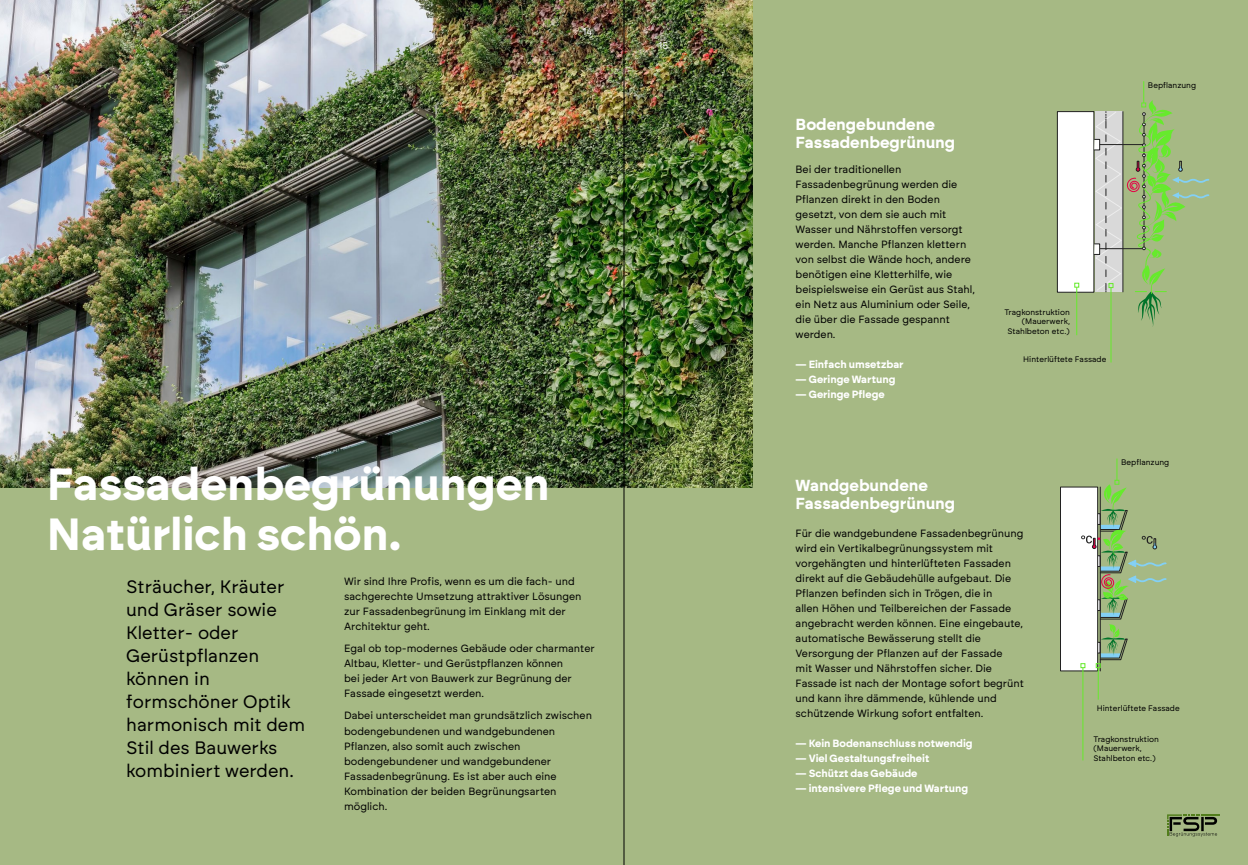
<style>
.page{position:relative;width:1248px;height:865px;background:#fff}
.page>*{position:absolute;margin:0;border:0;box-sizing:border-box;transform-origin:0 0}
.t1{font:700 45px/50px "Brockmann";color:#fff}
.t2{font:18px/23px "Brockmann";color:#000}
.t3{font:700 16px/18px "Brockmann";color:#fff}
.t4{font:10.5px/15px "Brockmann";color:#000}
.t5{font:700 10.5px "Brockmann";color:#fff}
.t6{font:10px "Brockmann";color:#fff}
.t7{font:8px/9.6px "Brockmann";color:#000;text-align:right}
</style>
<div class="page">
<div style="left:0;top:0;width:1247px;height:865px;background:#a6b984"></div>
<img style="left:0;top:0;width:752px;height:488px">
<svg style="left:1167px;top:814px;width:52px;height:22px"></svg>
<div style="left:1056px;top:111px;width:38px;height:181px;background:#fff;border:1px solid #212121"></div>
<hr style="left:1076px;top:287px;width:1px;height:48px;background:#66ea2c">
<svg style="left:1074px;top:283px;width:5px;height:5px"></svg>
<hr style="left:1110px;top:287px;width:1px;height:75px;background:#66ea2c">
<svg style="left:1093px;top:81px;width:117px;height:246px"></svg>
<hr style="left:1099px;top:487px;width:1px;height:184px;background:#212121">
<div style="left:1059px;top:486px;width:38px;height:185px;background:#fff;border:1px solid #212121"></div>
<hr style="left:1082px;top:667px;width:1px;height:93px;background:#66ea2c">
<hr style="left:1097px;top:667px;width:1px;height:32px;background:#66ea2c">
<svg style="left:1080px;top:458px;width:87px;height:210px"></svg>
<hr style="left:623px;top:0;width:1px;height:865px;background:#000">
<p class="t6" style="left:582px;top:25px;width:12px">14</p>
<p class="t6" style="left:658px;top:40px;width:12px">15</p>
<h1 class="t1" style="left:47px;top:458px;width:504px">Fassadenbegrünungen<br>Natürlich schön.</h1>
<h2 class="t2" style="left:126px;top:574px;width:180px">Sträucher, Kräuter und Gräser sowie<br>Kletter- oder<br>Gerüstpflanzen können in formschöner Optik harmonisch mit dem<br>Stil des Bauwerks kombiniert werden.</h2>
<p class="t4" style="left:344px;top:574px;width:239px">Wir sind Ihre Profis, wenn es um die fach- und sachgerechte Umsetzung attraktiver Lösungen zur Fassadenbegrünung im Einklang mit der Architektur geht.</p>
<p class="t4" style="left:344px;top:641px;width:252px">Egal ob top-modernes Gebäude oder charmanter Altbau, Kletter- und Gerüstpflanzen können<br>bei jeder Art von Bauwerk zur Begrünung der Fassade eingesetzt werden.</p>
<p class="t4" style="left:344px;top:708px;width:249px">Dabei unterscheidet man grundsätzlich zwischen bodengebundenen und wandgebundenen Pflanzen, also somit auch zwischen bodengebundener und wandgebundener Fassadenbegrünung. Es ist aber auch eine Kombination der beiden Begrünungsarten möglich.</p>
<h3 class="t3" style="left:795px;top:115px;width:161px">Bodengebundene<br>Fassadenbegrünung</h3>
<p class="t4" style="left:795px;top:162px;width:181px">Bei der traditionellen<br>Fassadenbegrünung werden die<br>Pflanzen direkt in den Boden gesetzt, von dem sie auch mit<br>Wasser und Nährstoffen versorgt werden. Manche Pflanzen klettern von selbst die Wände hoch, andere benötigen eine Kletterhilfe, wie beispielsweise ein Gerüst aus Stahl, ein Netz aus Aluminium oder Seile, die über die Fassade gespannt werden.</p>
<p class="t5" style="left:795px;top:358px;width:109px">— Einfach umsetzbar</p>
<p class="t5" style="left:795px;top:373px;width:101px">— Geringe Wartung</p>
<p class="t5" style="left:795px;top:388px;width:91px">— Geringe Pflege</p>
<h3 class="t3" style="left:795px;top:476px;width:161px">Wandgebundene<br>Fassadenbegrünung</h3>
<p class="t7" style="left:1147px;top:80px;width:50px">Bepflanzung</p>
<p class="t7" style="left:1004px;top:307px;width:67px">Tragkonstruktion (Mauerwerk,<br>Stahlbeton etc.)</p>
<p class="t7" style="left:1023px;top:354px;width:84px">Hinterlüftete Fassade</p>
<p class="t7" style="left:1121px;top:457px;width:50px">Bepflanzung</p>
<p class="t4" style="left:795px;top:525px;width:230px">Für die wandgebundene Fassadenbegrünung wird ein Vertikalbegrünungssystem mit vorgehängten und hinterlüfteten Fassaden direkt auf die Gebäudehülle aufgebaut. Die Pflanzen befinden sich in Trögen, die in<br>allen Höhen und Teilbereichen der Fassade angebracht werden können. Eine eingebaute, automatische Bewässerung stellt die Versorgung der Pflanzen auf der Fassade<br>mit Wasser und Nährstoffen sicher. Die Fassade ist nach der Montage sofort begrünt und kann ihre dämmende, kühlende und schützende Wirkung sofort entfalten.</p>
<p class="t5" style="left:795px;top:736px;width:178px">— Kein Bodenanschluss notwendig</p>
<p class="t5" style="left:795px;top:751px;width:135px">— Viel Gestaltungsfreiheit</p>
<p class="t5" style="left:795px;top:766px;width:123px">— Schützt das Gebäude</p>
<p class="t5" style="left:795px;top:781px;width:174px">— intensivere Pflege und Wartung</p>
<p class="t7" style="left:1096px;top:703px;width:84px">Hinterlüftete Fassade</p>
<p class="t7" style="left:1093px;top:734px;width:67px;text-align:left">Tragkonstruktion (Mauerwerk,<br>Stahlbeton etc.)</p>
</div>
